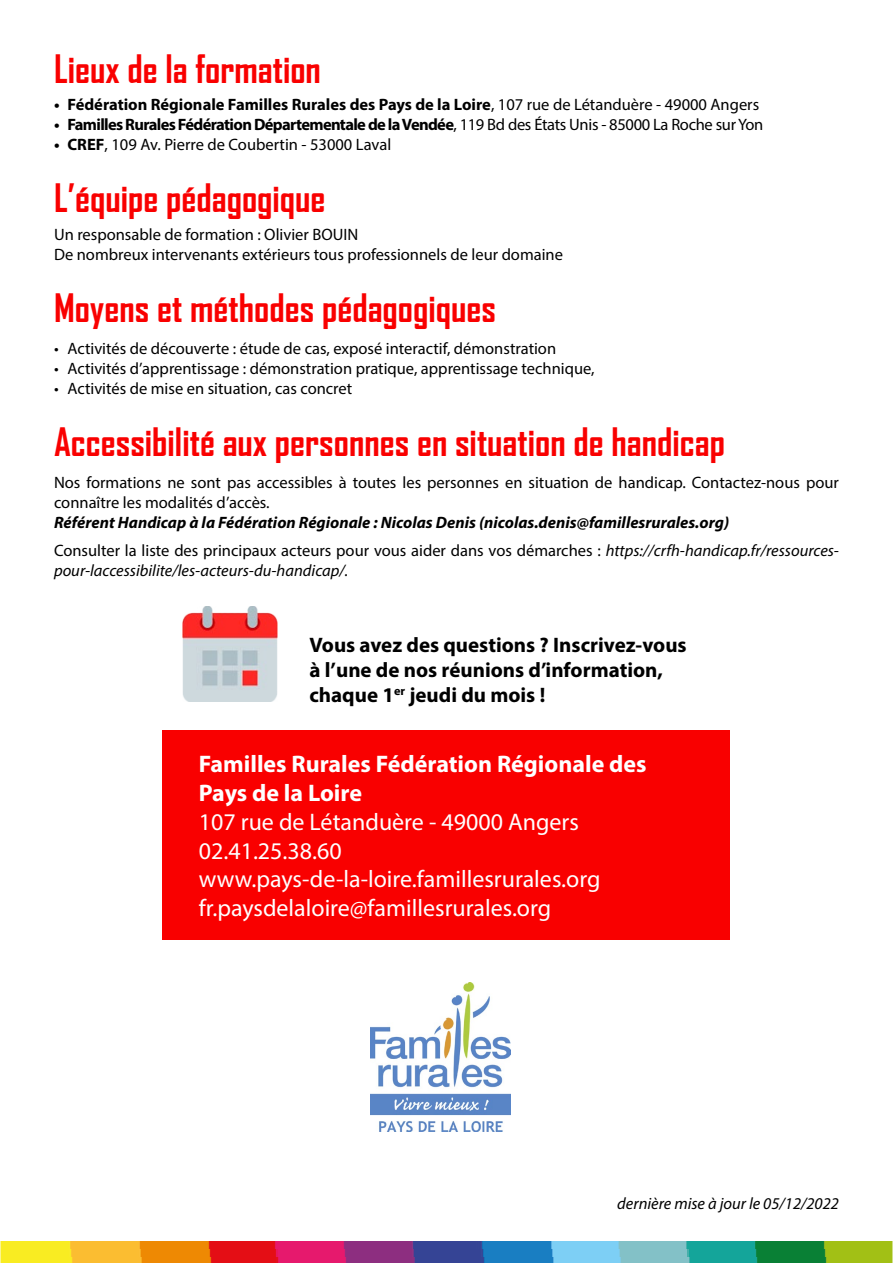
<style>
.page{position:relative;width:893px;height:1263px;background:#fff}
.page>*{position:absolute;margin:0;border:0;box-sizing:border-box;transform-origin:0 0}
.t1{font:700 37.5px "Agency FB";color:#f90000}
.t2{font:24px/28.8px "Myriad Pro";color:#fff}
.t3{font:700 24px/28.8px "Myriad Pro";color:#fff}
.t4{font:700 21px/25.2px "Myriad Pro";color:#000}
.t5{font:16.5px/19.8px "Myriad Pro";color:#000}
.t6{font:italic 700 16.5px/28.3px "Myriad Pro";color:#000}
.t7{font:700 16.5px "Myriad Pro";letter-spacing:-.04em;color:#000}
.t8{font:700 16.5px "Myriad Pro";color:#000}
.t9{font:italic 16.5px "Myriad Pro";color:#000}
.s1{font-weight:400}
.s2{font-weight:700}
.s3{font-weight:400;font-style:normal}
</style>
<div class="page">
<img style="left:0;top:1242px;width:893px;height:21px">
<div style="left:163px;top:730px;width:567px;height:210px;background:#f90000"></div>
<img style="left:182px;top:606px;width:96px;height:96px">
<img style="left:371px;top:982px;width:139px;height:149px">
<h1 class="t1" style="left:54px;top:45px;width:268px">Lieux de la formation</h1>
<p class="t8" style="left:54px;top:94px;width:707px">• Fédération Régionale Familles Rurales des Pays de la Loire<span class="s1">, 107 rue de Létanduère - 49000 Angers</span></p>
<p class="t7" style="left:54px;top:114px;width:711px">• Familles Rurales Fédération Départementale de la Vendée<span class="s1">, 119 Bd des États Unis - 85000 La Roche sur Yon</span></p>
<p class="t5" style="left:54px;top:134px;width:339px"><span class="s2">• CREF</span>, 109 Av. Pierre de Coubertin - 53000 Laval</p>
<h1 class="t1" style="left:54px;top:175px;width:273px">L’équipe pédagogique</h1>
<p class="t5" style="left:54px;top:224px;width:511px">Un responsable de formation : Olivier BOUIN<br>De nombreux intervenants extérieurs tous professionnels de leur domaine</p>
<h1 class="t1" style="left:54px;top:285px;width:443px">Moyens et méthodes pédagogiques</h1>
<p class="t5" style="left:54px;top:338px;width:504px">• Activités de découverte : étude de cas, exposé interactif, démonstration</p>
<p class="t5" style="left:54px;top:358px;width:542px">• Activités d’apprentissage : démonstration pratique, apprentissage technique,</p>
<p class="t5" style="left:54px;top:378px;width:300px">• Activités de mise en situation, cas concret</p>
<h1 class="t1" style="left:54px;top:419px;width:672px">Accessibilité aux personnes en situation de handicap</h1>
<p class="t5" style="left:54px;top:472px;width:786px">Nos formations ne sont pas accessibles à toutes les personnes en situation de handicap. Contactez-nous pour connaître les modalités d’accès.</p>
<p class="t6" style="left:54px;top:507px;width:786px">Référent Handicap à la Fédération Régionale : Nicolas Denis (nicolas.denis@famillesrurales.org)<br><span class="s3">Consulter la liste des principaux acteurs pour vous aider dans vos démarches :</span> <span class="s1">https://crfh-handicap.fr/ressources-</span></p>
<p class="t9" style="left:54px;top:560px;width:296px">pour-laccessibilite/les-acteurs-du-handicap/.</p>
<p class="t4" style="left:309px;top:631px;width:379px">Vous avez des questions ? Inscrivez-vous à l’une de nos réunions d’information, chaque 1<sup>er</sup> jeudi du mois !</p>
<h2 class="t3" style="left:199px;top:749px;width:449px">Familles Rurales Fédération Régionale des<br>Pays de la Loire</h2>
<h2 class="t2" style="left:199px;top:807px;width:403px">107 rue de Létanduère - 49000 Angers 02.41.25.38.60 www.pays-de-la-loire.famillesrurales.org fr.paysdelaloire@famillesrurales.org</h2>
<p class="t9" style="left:617px;top:1193px;width:223px">dernière mise à jour le 05/12/2022</p>
</div>
